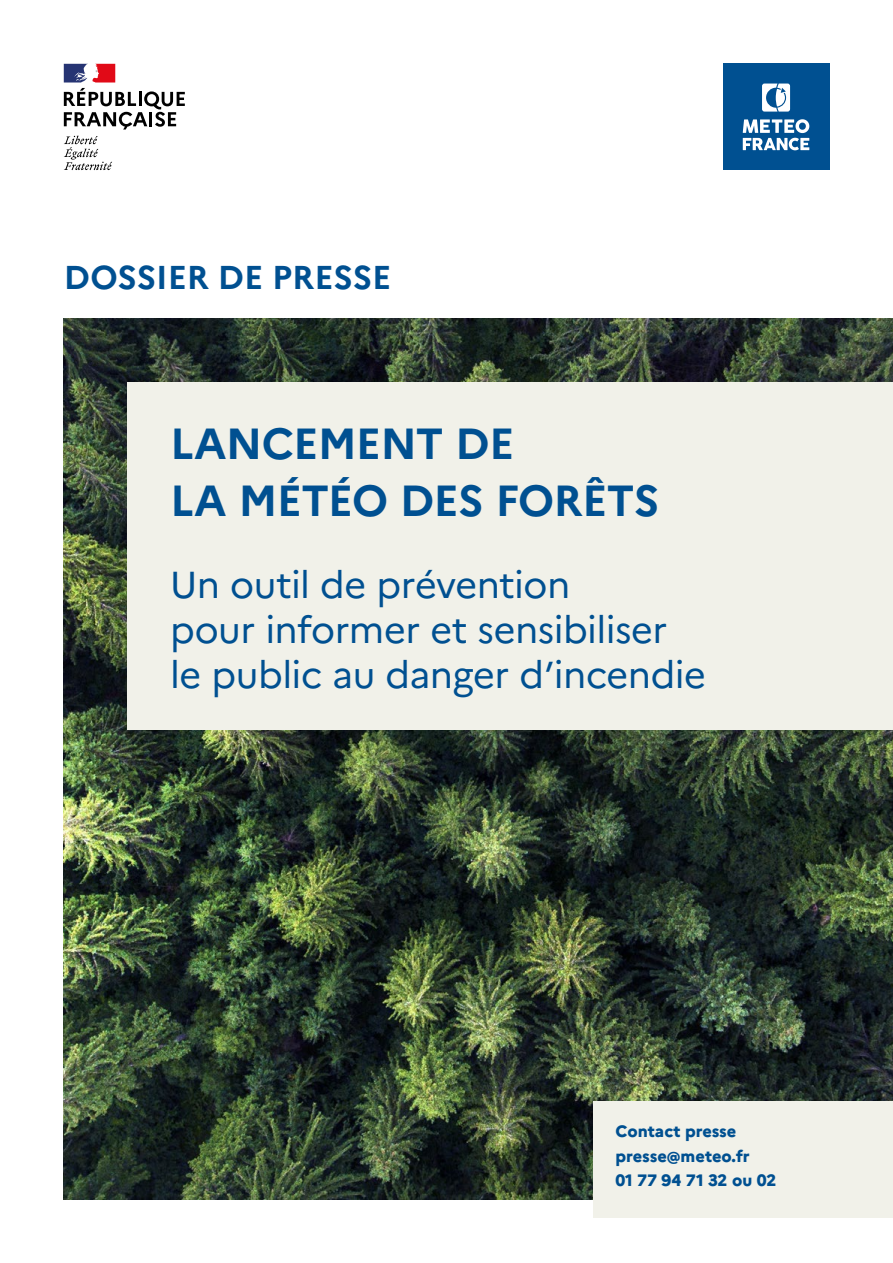
<style>
.page{position:relative;width:893px;height:1263px;background:#fff}
.page>*{position:absolute;margin:0;border:0;box-sizing:border-box;transform-origin:0 0}
.t1{font:700 43.5px/56.6px "Marianne";letter-spacing:-.02em;color:#005091}
.t2{font:37.5px/45px "Marianne";letter-spacing:-.015em;color:#005091}
.t3{font:700 33px "Marianne";color:#005091}
.t4{font:800 16.5px/24.3px "Marianne";color:#005091}
</style>
<div class="page">
<img style="left:64px;top:319px;width:829px;height:880px">
<svg style="left:64px;top:136px;width:48px;height:34px"></svg>
<svg style="left:64px;top:64px;width:121px;height:66px"></svg>
<div style="left:723px;top:64px;width:106px;height:106px;background:#005091"></div>
<svg style="left:762px;top:84px;width:28px;height:28px"></svg>
<svg style="left:743px;top:119px;width:66px;height:31px"></svg>
<div style="left:128px;top:383px;width:765px;height:347px;background:#f1f1e9"></div>
<div style="left:593px;top:1101px;width:300px;height:117px;background:#f1f1e9"></div>
<p class="t3" style="left:64px;top:257px;width:329px">DOSSIER DE PRESSE</p>
<p class="t1" style="left:170px;top:415px;width:491px">LANCEMENT DE<br>LA MÉTÉO DES FORÊTS</p>
<p class="t2" style="left:170px;top:562px;width:537px">Un outil de prévention<br>pour informer et sensibiliser le public au danger d’incendie</p>
<p class="t4" style="left:615px;top:1119px;width:162px">Contact presse presse@meteo.fr<br>01 77 94 71 32 ou 02</p>
</div>
